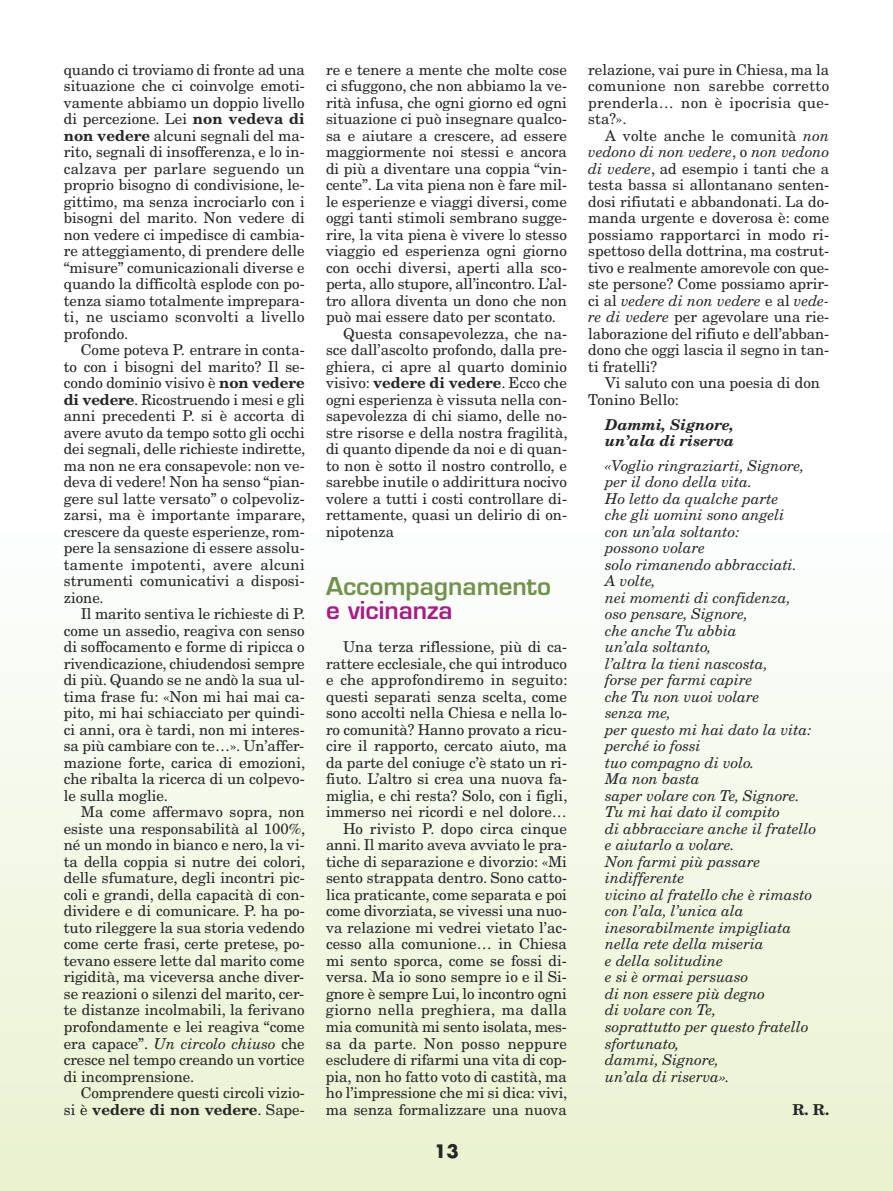
<style>
.page{position:relative;width:893px;height:1191px;background:#fff}
.page>*{position:absolute;margin:0;border:0;box-sizing:border-box;transform-origin:0 0}
.t1{font:600 24px "Eurostile";color:#72924b}
.t2{font:600 24px "Eurostile";color:#a91b88}
.t3{font:700 18px "Futura";color:#272627}
.t4{font:15px/16.5px "New Century Schlbk";color:#272627;text-align:justify}
.t5{font:italic 15px/16.5px "New Century Schlbk";color:#272627}
.t6{font:italic 700 15px/16.5px "New Century Schlbk";color:#272627}
.t7{font:700 15px "New Century Schlbk";color:#272627}
.s1{font-weight:700}
.s2{font-style:italic}
</style>
<div class="page">
<div style="left:0;top:533px;width:893px;height:658px;background:linear-gradient(to bottom,#fcfefe,#eaf1cf)"></div>
<p class="t4" style="left:64px;top:62px;width:242px">quando ci troviamo di fronte ad una situazione che ci coinvolge emoti&shy;vamente abbiamo un doppio livello di percezione. Lei <span class="s1">non vedeva di non vedere</span> alcuni segnali del ma&shy;rito, segnali di insofferenza, e lo in&shy;calzava per parlare seguendo un proprio bisogno di condivisione, le&shy;gittimo, ma senza incrociarlo con i bisogni del marito. Non vedere di non vedere ci impedisce di cambia&shy;re atteggiamento, di prendere delle “misure” comunicazionali diverse e quando la difficoltà esplode con po&shy;tenza siamo totalmente imprepara&shy;ti, ne usciamo sconvolti a livello profondo.</p>
<p class="t4" style="left:64px;top:343px;width:243px;text-indent:17px">Come poteva P. entrare in conta&shy;to con i bisogni del marito? Il se&shy;condo dominio visivo è <span class="s1">non vedere di vedere</span>. Ricostruendo i mesi e gli anni precedenti P. si è accorta di avere avuto da tempo sotto gli occhi dei segnali, delle richieste indirette, ma non ne era consapevole: non ve&shy;deva di vedere! Non ha senso “pian&shy;gere sul latte versato” o colpevoliz&shy;zarsi, ma è importante imparare, crescere da queste esperienze, rom&shy;pere la sensazione di essere assolu&shy;tamente impotenti, avere alcuni strumenti comunicativi a disposi&shy;zione.</p>
<p class="t4" style="left:64px;top:607px;width:243px;text-indent:17px">Il marito sentiva le richieste di P. come un assedio, reagiva con senso di soffocamento e forme di ripicca o rivendicazione, chiudendosi sempre di più. Quando se ne andò la sua ul&shy;tima frase fu: «Non mi hai mai ca&shy;pito, mi hai schiacciato per quindi&shy;ci anni, ora è tardi, non mi interes&shy;sa più cambiare con te…». Un’affer&shy;mazione forte, carica di emozioni, che ribalta la ricerca di un colpevo&shy;le sulla moglie.</p>
<p class="t4" style="left:64px;top:805px;width:243px;text-indent:17px">Ma come affermavo sopra, non esiste una responsabilità al 100%, né un mondo in bianco e nero, la vi&shy;ta della coppia si nutre dei colori, delle sfumature, degli incontri pic&shy;coli e grandi, della capacità di con&shy;dividere e di comunicare. P. ha po&shy;tuto rileggere la sua storia vedendo come certe frasi, certe pretese, po&shy;tevano essere lette dal marito come rigidità, ma viceversa anche diver&shy;se reazioni o silenzi del marito, cer&shy;te distanze incolmabili, la ferivano profondamente e lei reagiva “come era capace”. <span class="s2">Un circolo chiuso</span> che cresce nel tempo creando un vortice di incomprensione.</p>
<p class="t4" style="left:64px;top:1085px;width:242px;text-align:right">Comprendere questi circoli vizio-<br>si è <span class="s1">vedere di non vedere</span>. Sape-</p>
<p class="t4" style="left:326px;top:62px;width:242px">re e tenere a mente che molte cose</p>
<p class="t4" style="left:326px;top:79px;width:242px">ci sfuggono, che non abbiamo la ve-</p>
<p class="t4" style="left:326px;top:95px;width:242px">rità infusa, che ogni giorno ed ogni</p>
<p class="t4" style="left:326px;top:112px;width:242px">situazione ci può insegnare qualco-</p>
<p class="t4" style="left:326px;top:128px;width:242px">sa e aiutare a crescere, ad essere</p>
<p class="t4" style="left:326px;top:145px;width:242px">maggiormente noi stessi e ancora</p>
<p class="t4" style="left:326px;top:161px;width:242px">di più a diventare una coppia “vin-</p>
<p class="t4" style="left:326px;top:178px;width:242px">cente”. La vita piena non è fare mil-</p>
<p class="t4" style="left:326px;top:194px;width:242px">le esperienze e viaggi diversi, come</p>
<p class="t4" style="left:326px;top:211px;width:242px">oggi tanti stimoli sembrano sugge-</p>
<p class="t4" style="left:326px;top:227px;width:242px">rire, la vita piena è vivere lo stesso</p>
<p class="t4" style="left:326px;top:244px;width:242px">viaggio ed esperienza ogni giorno</p>
<p class="t4" style="left:326px;top:260px;width:242px">con occhi diversi, aperti alla sco-</p>
<p class="t4" style="left:326px;top:277px;width:242px">perta, allo stupore, all’incontro. L’al-</p>
<p class="t4" style="left:326px;top:293px;width:242px">tro allora diventa un dono che non</p>
<p class="t4" style="left:326px;top:310px;width:232px">può mai essere dato per scontato.</p>
<p class="t4" style="left:343px;top:326px;width:225px">Questa consapevolezza, che na-</p>
<p class="t4" style="left:326px;top:343px;width:242px">sce dall’ascolto profondo, dalla pre-</p>
<p class="t4" style="left:326px;top:359px;width:242px">ghiera, ci apre al quarto dominio</p>
<p class="t4" style="left:326px;top:376px;width:242px">visivo: <span class="s1">vedere di vedere</span>. Ecco che</p>
<p class="t4" style="left:326px;top:392px;width:242px">ogni esperienza è vissuta nella con-</p>
<p class="t4" style="left:326px;top:409px;width:242px">sapevolezza di chi siamo, delle no-</p>
<p class="t4" style="left:326px;top:425px;width:243px">stre risorse e della nostra fragilità,</p>
<p class="t4" style="left:326px;top:442px;width:242px">di quanto dipende da noi e di quan-</p>
<p class="t4" style="left:326px;top:458px;width:242px">to non è sotto il nostro controllo, e</p>
<p class="t4" style="left:326px;top:475px;width:242px">sarebbe inutile o addirittura nocivo</p>
<p class="t4" style="left:326px;top:491px;width:242px">volere a tutti i costi controllare di-</p>
<p class="t4" style="left:326px;top:508px;width:242px">rettamente, quasi un delirio di on-</p>
<p class="t4" style="left:326px;top:524px;width:70px">nipotenza</p>
<h1 class="t1" style="left:326px;top:576px;width:227px">Accompagnamento</h1>
<h1 class="t2" style="left:326px;top:601px;width:128px">e vicinanza</h1>
<p class="t4" style="left:326px;top:640px;width:243px;text-align:right">Una terza riflessione, più di ca&shy;rattere ecclesiale, che qui introduco e che approfondiremo in seguito: questi separati senza scelta, come sono accolti nella Chiesa e nella lo&shy;ro comunità? Hanno provato a ricu&shy;cire il rapporto, cercato aiuto, ma da parte del coniuge c’è stato un ri&shy;fiuto. L’altro si crea una nuova fa&shy;miglia, e chi resta? Solo, con i figli, immerso nei ricordi e nel dolore… Ho rivisto P. dopo circa cinque anni. Il marito aveva avviato le pra&shy;tiche di separazione e divorzio: «Mi sento strappata dentro. Sono catto&shy;lica praticante, come separata e poi come divorziata, se vivessi una nuo&shy;va relazione mi vedrei vietato l’ac&shy;cesso alla comunione… in Chiesa mi sento sporca, come se fossi di&shy;versa. Ma io sono sempre io e il Si&shy;gnore è sempre Lui, lo incontro ogni giorno nella preghiera, ma dalla mia comunità mi sento isolata, mes&shy;sa da parte. Non posso neppure escludere di rifarmi una vita di cop&shy;pia, non ho fatto voto di castità, ma ho l’impressione che mi si dica: vivi, ma senza formalizzare una nuova</p>
<p class="t3" style="left:434px;top:1143px;width:26px">13</p>
<p class="t4" style="left:588px;top:62px;width:242px">relazione, vai pure in Chiesa, ma la comunione non sarebbe corretto prenderla… non è ipocrisia que&shy;sta?».</p>
<p class="t4" style="left:588px;top:128px;width:242px;text-indent:17px">A volte anche le comunità <span class="s2">non vedono di non vedere</span>, o <span class="s2">non vedono di vedere</span>, ad esempio i tanti che a testa bassa si allontanano senten&shy;dosi rifiutati e abbandonati. La do&shy;manda urgente e doverosa è: come possiamo rapportarci in modo ri&shy;spettoso della dottrina, ma costrut&shy;tivo e realmente amorevole con que&shy;ste persone? Come possiamo aprir&shy;ci al <span class="s2">vedere di non vedere</span> e al <span class="s2">vede&shy;re di vedere</span> per agevolare una rie&shy;laborazione del rifiuto e dell’abban&shy;dono che oggi lascia il segno in tan&shy;ti fratelli?</p>
<p class="t4" style="left:588px;top:376px;width:233px;text-indent:17px">Vi saluto con una poesia di don<br>Tonino Bello:</p>
<p class="t6" style="left:605px;top:417px;width:130px">Dammi, Signore, un’ala di riserva</p>
<p class="t5" style="left:605px;top:458px;width:212px">«Voglio ringraziarti, Signore, per il dono della vita.<br>Ho letto da qualche parte<br>che gli uomini sono angeli<br>con un’ala soltanto:<br>possono volare<br>solo rimanendo abbracciati.<br>A volte,<br>nei momenti di confidenza, oso pensare, Signore,<br>che anche Tu abbia<br>un’ala soltanto,<br>l’altra la tieni nascosta,<br>forse per farmi capire<br>che Tu non vuoi volare<br>senza me,<br>per questo mi hai dato la vita: perché io fossi<br>tuo compagno di volo.<br>Ma non basta<br>saper volare con Te, Signore.<br>Tu mi hai dato il compito<br>di abbracciare anche il fratello e aiutarlo a volare.<br>Non farmi più passare indifferente<br>vicino al fratello che è rimasto con l’ala, l’unica ala inesorabilmente impigliata nella rete della miseria<br>e della solitudine<br>e si è ormai persuaso<br>di non essere più degno<br>di volare con Te,<br>soprattutto per questo fratello sfortunato,<br>dammi, Signore,<br>un’ala di riserva».</p>
<p class="t7" style="left:792px;top:1103px;width:38px">R. R.</p>
</div>
